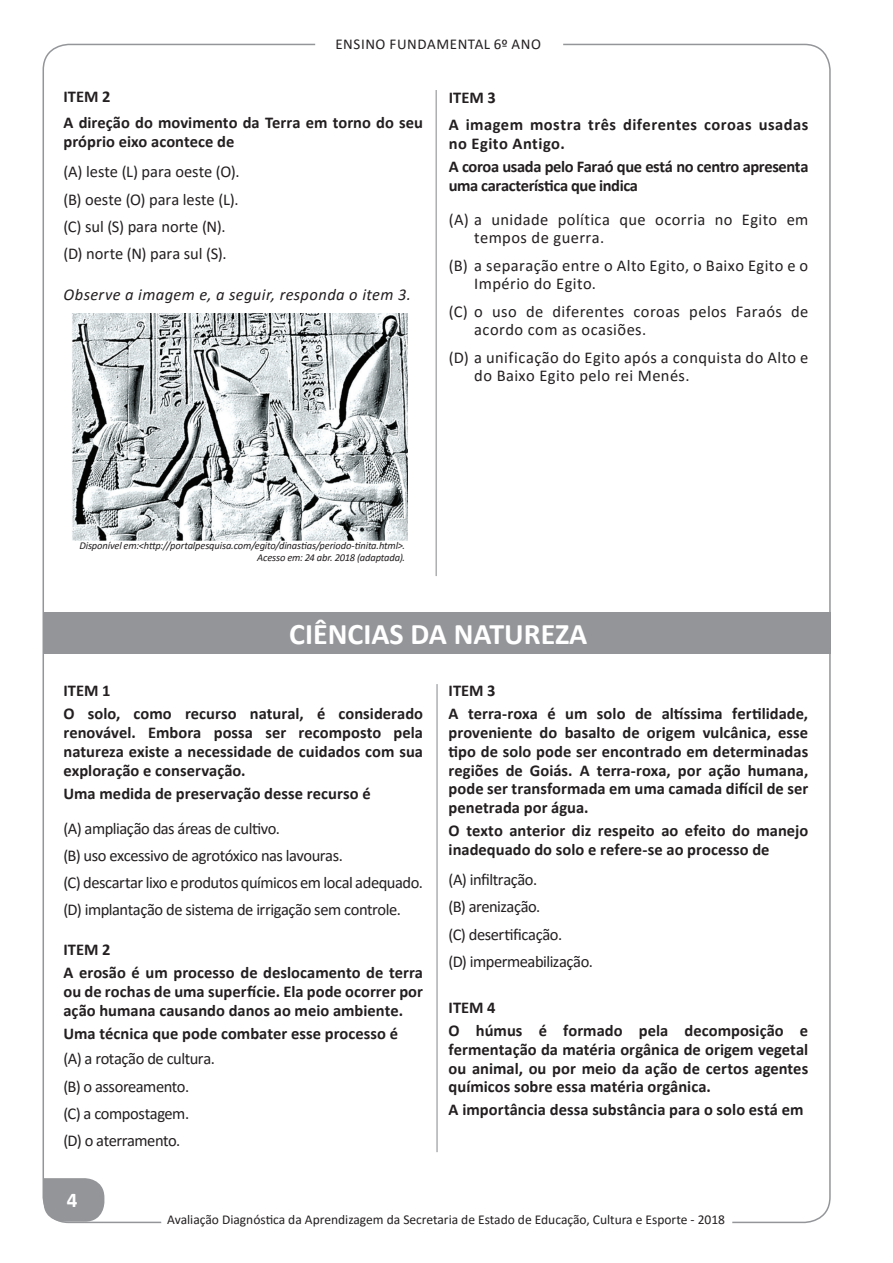
<style>
.page{position:relative;width:893px;height:1263px;background:#fff}
.page>*{position:absolute;margin:0;border:0;box-sizing:border-box;transform-origin:0 0}
.t1{font:700 30px "Calibri";color:#fff}
.t2{font:700 21px "Calibri";color:#fff}
.Enunciado_de_questão{font:700 16.5px/18.8px "Calibri";color:#231f20;text-align:justify}
.Alternativas{font:16.5px "Calibri";letter-spacing:-.01em;color:#231f20}
.Alternativas-2{font:16.5px/18.8px "Calibri";letter-spacing:.025em;color:#231f20}
.Alternativas-3{font:16.5px "Calibri";letter-spacing:-.03em;color:#231f20}
.Enunciado_de_questão-2{font:700 16.5px/18.8px "Calibri";letter-spacing:-.025em;color:#231f20}
.Enunciado_de_questão-3{font:700 16.5px/18.8px "Calibri";letter-spacing:.03em;color:#231f20}
.Leia_o_Texto{font:italic 16.5px "Calibri";letter-spacing:.025em;color:#231f20}
.t3{font:15px "Calibri";letter-spacing:.04em;color:#231f20}
.t4{font:13.5px "Calibri";color:#231f20}
.Disponível{font:italic 10.5px/12.6px "Calibri";letter-spacing:-.01em;color:#231f20;text-align:right}
</style>
<div class="page">
<hr style="left:436px;top:90px;width:1px;height:486px;background:#939598">
<svg style="left:44px;top:1178px;width:60px;height:44px"></svg>
<img style="left:72px;top:314px;width:335px;height:226px">
<hr style="left:436px;top:684px;width:2px;height:468px;background:#939598">
<div style="left:44px;top:612px;width:787px;height:42px;background:#939598"></div>
<p class="t3" style="left:335px;top:34px;width:207px">ENSINO FUNDAMENTAL 6º ANO</p>
<p class="Enunciado_de_questão" style="left:63px;top:87px;width:49px">ITEM 2</p>
<p class="Enunciado_de_questão" style="left:449px;top:87px;width:49px">ITEM 3</p>
<p class="Enunciado_de_questão" style="left:63px;top:113px;width:361px">A direção do movimento da Terra em torno do seu próprio eixo acontece de</p>
<p class="Enunciado_de_questão-3" style="left:449px;top:115px;width:361px">A imagem mostra três diferentes coroas usadas no Egito Antigo.</p>
<p class="Enunciado_de_questão-2" style="left:449px;top:156px;width:361px">A coroa usada pelo Faraó que está no centro apresenta uma característica que indica</p>
<p class="Alternativas" style="left:63px;top:160px;width:178px">(A) leste (L) para oeste (O).</p>
<p class="Alternativas" style="left:63px;top:188px;width:177px">(B) oeste (O) para leste (L).</p>
<p class="Alternativas" style="left:63px;top:215px;width:164px">(C) sul (S) para norte (N).</p>
<p class="Alternativas" style="left:63px;top:242px;width:165px">(D) norte (N) para sul (S).</p>
<p class="Alternativas-2" style="left:474px;top:209px;width:336px;text-indent:-26px">(A) a unidade política que ocorria no Egito em tempos de guerra.</p>
<p class="Alternativas-2" style="left:474px;top:255px;width:335px;text-indent:-26px">(B) a separação entre o Alto Egito, o Baixo Egito e o<br>Império do Egito.</p>
<p class="Alternativas-2" style="left:474px;top:301px;width:336px;text-indent:-26px">(C) o uso de diferentes coroas pelos Faraós de acordo com as ocasiões.</p>
<p class="Alternativas-2" style="left:474px;top:347px;width:336px;text-indent:-26px">(D) a unificação do Egito após a conquista do Alto e do Baixo Egito pelo rei Menés.</p>
<p class="Leia_o_Texto" style="left:63px;top:283px;width:349px">Observe a imagem e, a seguir, responda o item 3.</p>
<p class="Disponível" style="left:79px;top:538px;width:327px">Disponível em:&lt;http://portalpesquisa.com/egito/dinastias/periodo-tinita.html&gt;.<br>Acesso em: 24 abr. 2018 (adaptada).</p>
<p class="t1" style="left:289px;top:612px;width:300px">CIÊNCIAS DA NATUREZA</p>
<p class="Enunciado_de_questão" style="left:63px;top:681px;width:49px">ITEM 1</p>
<p class="Enunciado_de_questão" style="left:449px;top:681px;width:49px">ITEM 3</p>
<p class="Enunciado_de_questão" style="left:63px;top:704px;width:361px">O solo, como recurso natural, é considerado renovável. Embora possa ser recomposto pela natureza existe a necessidade de cuidados com sua exploração e conservação.</p>
<p class="Enunciado_de_questão" style="left:63px;top:783px;width:309px">Uma medida de preservação desse recurso é</p>
<p class="Alternativas-3" style="left:63px;top:817px;width:218px">(A) ampliação das áreas de cultivo.</p>
<p class="Alternativas-3" style="left:63px;top:844px;width:281px">(B) uso excessivo de agrotóxico nas lavouras.</p>
<p class="Alternativas" style="left:63px;top:871px;width:361px">(C) descartar lixo e produtos químicos em local adequado.</p>
<p class="Alternativas" style="left:63px;top:898px;width:339px">(D) implantação de sistema de irrigação sem controle.</p>
<p class="Enunciado_de_questão" style="left:63px;top:940px;width:49px">ITEM 2</p>
<p class="Enunciado_de_questão" style="left:63px;top:963px;width:361px">A erosão é um processo de deslocamento de terra ou de rochas de uma superfície. Ela pode ocorrer por ação humana causando danos ao meio ambiente.</p>
<p class="Enunciado_de_questão" style="left:63px;top:1023px;width:336px">Uma técnica que pode combater esse processo é</p>
<p class="Alternativas" style="left:63px;top:1047px;width:153px">(A) a rotação de cultura.</p>
<p class="Alternativas-3" style="left:63px;top:1075px;width:127px">(B) o assoreamento.</p>
<p class="Alternativas" style="left:63px;top:1102px;width:127px">(C) a compostagem.</p>
<p class="Alternativas-3" style="left:63px;top:1129px;width:118px">(D) o aterramento.</p>
<p class="t2" style="left:67px;top:1185px;width:12px">4</p>
<p class="Enunciado_de_questão" style="left:449px;top:704px;width:361px">A terra-roxa é um solo de altíssima fertilidade, proveniente do basalto de origem vulcânica, esse tipo de solo pode ser encontrado em determinadas regiões de Goiás. A terra-roxa, por ação humana, pode ser transformada em uma camada difícil de ser penetrada por água.</p>
<p class="Enunciado_de_questão" style="left:449px;top:821px;width:361px">O texto anterior diz respeito ao efeito do manejo inadequado do solo e refere-se ao processo de</p>
<p class="Alternativas" style="left:449px;top:868px;width:90px">(A) infiltração.</p>
<p class="Alternativas" style="left:449px;top:895px;width:93px">(B) arenização.</p>
<p class="Alternativas" style="left:449px;top:922px;width:115px">(C) desertificação.</p>
<p class="Alternativas-3" style="left:449px;top:950px;width:146px">(D) impermeabilização.</p>
<p class="Enunciado_de_questão" style="left:449px;top:998px;width:49px">ITEM 4</p>
<p class="Enunciado_de_questão" style="left:449px;top:1021px;width:361px">O húmus é formado pela decomposição e fermentação da matéria orgânica de origem vegetal ou animal, ou por meio da ação de certos agentes químicos sobre essa matéria orgânica.</p>
<p class="Enunciado_de_questão" style="left:449px;top:1100px;width:356px">A importância dessa substância para o solo está em</p>
<p class="t4" style="left:167px;top:1210px;width:559px">Avaliação Diagnóstica da Aprendizagem da Secretaria de Estado de Educação, Cultura e Esporte - 2018</p>
</div>
